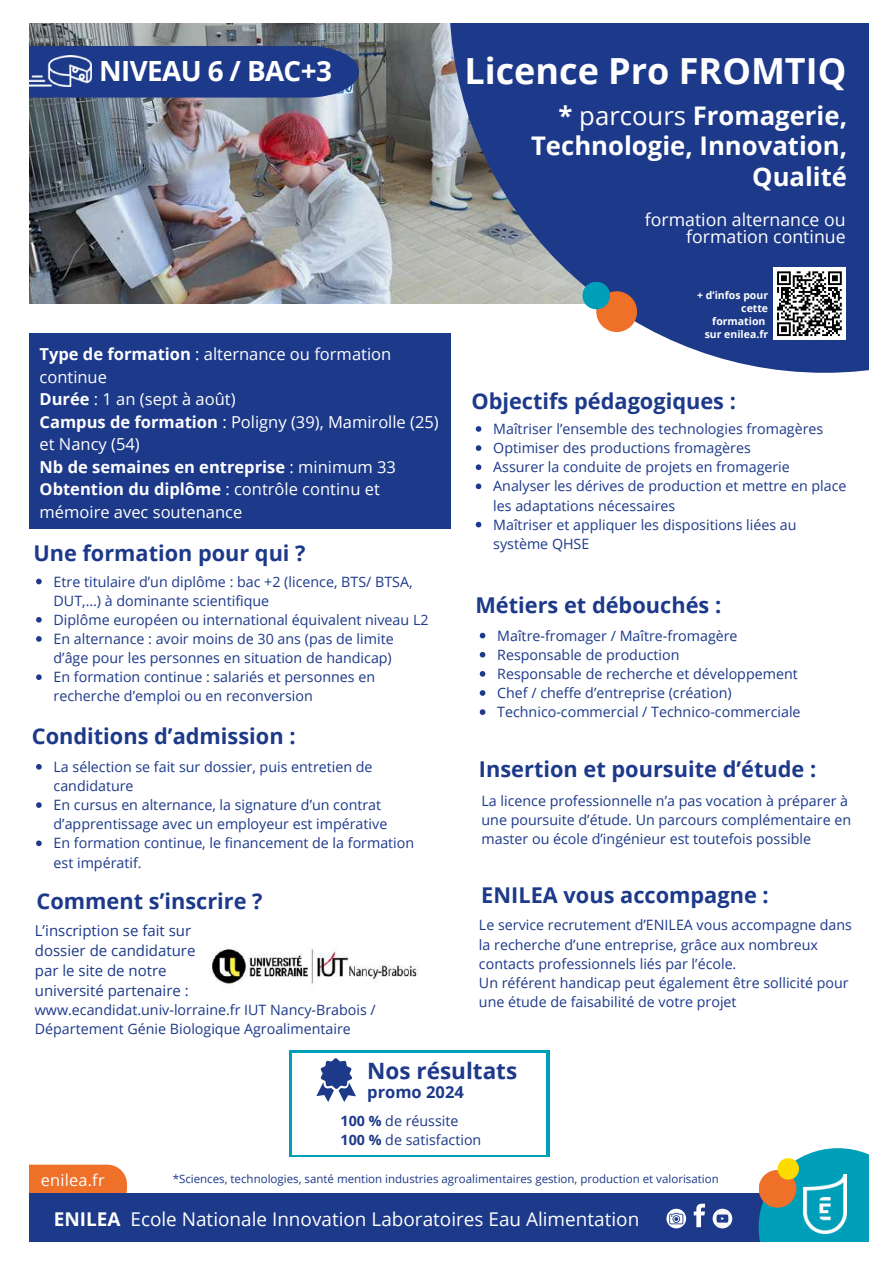
<style>
.page{position:relative;width:894px;height:1264px;background:#fff}
.page>*{position:absolute;margin:0;border:0;box-sizing:border-box;transform-origin:0 0}
.t1{font:700 36px "Open Sans";color:#fff}
.t2{font:700 27.9px "Open Sans";letter-spacing:-.02em;color:#fff}
.t3{font:700 25.65px/30.3px "Open Sans";color:#fff;text-align:right}
.t4{font:700 22.5px "Open Sans";color:#1c398a}
.t5{font:700 21.75px "Open Sans";color:#1c398a}
.t6{font:18.9px "Open Sans";color:#fff}
.t7{font:17.7px/16.8px "Open Sans";color:#fff;text-align:right}
.t8{font:16.5px/22.5px "Open Sans";color:#fff}
.t9{font:700 16.5px "Open Sans";color:#1c398a}
.t10{font:16.35px "Open Sans";letter-spacing:.015em;color:#fff}
.t11{font:15px/20.2px "Open Sans";color:#1c398a}
.t12{font:14.25px/19.2px "Open Sans";color:#1c398a}
.t13{font:11.55px "Open Sans";color:#1c398a}
.t14{font:700 10.5px/13.2px "Open Sans";color:#fff;text-align:right}
.s1{font-weight:400}
.s2{font-weight:700}
</style>
<div class="page">
<img style="left:29px;top:23px;width:420px;height:281px">
<svg style="left:449px;top:23px;width:420px;height:350px;background:#435a9a"></svg>
<div style="left:29px;top:1164px;width:98px;height:29px;background:#ef7028"></div>
<div style="left:18px;top:1193px;width:875px;height:59px;background:#1c398a"></div>
<svg style="left:758px;top:1148px;width:111px;height:94px;fill:#009fb9"></svg>
<div style="left:758px;top:1169px;width:38px;height:38px;background:#ef7028;border-radius:50%"></div>
<div style="left:777px;top:1158px;width:21px;height:21px;background:#ffdc00;border-radius:50%"></div>
<img style="left:803px;top:1174px;width:43px;height:59px">
<svg style="left:693px;top:1203px;width:11px;height:24px"></svg>
<svg style="left:712px;top:1208px;width:20px;height:20px"></svg>
<svg style="left:666px;top:1208px;width:20px;height:20px"></svg>
<div style="left:596px;top:291px;width:41px;height:41px;background:#ef7028;border-radius:50%"></div>
<div style="left:582px;top:282px;width:28px;height:27px;background:#009fb9;border-radius:50%"></div>
<div style="left:29px;top:333px;width:422px;height:195px;background:#1c398a"></div>
<svg style="left:289px;top:1050px;width:260px;height:107px;fill:#009fb9"></svg>
<div style="left:292px;top:1053px;width:253px;height:101px;background:#fff"></div>
<svg style="left:316px;top:1058px;width:40px;height:43px"></svg>
<div style="left:29px;top:46px;width:330px;height:52px;background:#1c398a"></div>
<div style="left:0;top:0;width:29px;height:1263px;background:#fff"></div>
<div style="left:869px;top:0;width:24px;height:1263px;background:#fff"></div>
<div style="left:0;top:1242px;width:893px;height:21px;background:#fff"></div>
<div style="left:773px;top:267px;width:72px;height:73px;background:#fff"></div>
<svg style="left:777px;top:271px;width:65px;height:66px"></svg>
<img style="left:29px;top:55px;width:62px;height:32px">
<svg style="left:36px;top:764px;width:6px;height:5px"></svg>
<svg style="left:36px;top:802px;width:6px;height:5px"></svg>
<svg style="left:36px;top:840px;width:6px;height:6px"></svg>
<img style="left:211px;top:949px;width:207px;height:36px">
<svg style="left:36px;top:578px;width:6px;height:6px"></svg>
<svg style="left:36px;top:617px;width:6px;height:5px"></svg>
<svg style="left:36px;top:636px;width:6px;height:5px"></svg>
<svg style="left:36px;top:674px;width:6px;height:6px"></svg>
<svg style="left:475px;top:426px;width:6px;height:6px"></svg>
<svg style="left:475px;top:445px;width:6px;height:6px"></svg>
<svg style="left:475px;top:464px;width:6px;height:6px"></svg>
<svg style="left:475px;top:483px;width:6px;height:6px"></svg>
<svg style="left:475px;top:522px;width:6px;height:5px"></svg>
<svg style="left:479px;top:632px;width:6px;height:6px"></svg>
<svg style="left:479px;top:652px;width:6px;height:5px"></svg>
<svg style="left:479px;top:671px;width:6px;height:5px"></svg>
<svg style="left:479px;top:690px;width:6px;height:5px"></svg>
<svg style="left:479px;top:709px;width:6px;height:6px"></svg>
<h2 class="t2" style="left:99px;top:51px;width:234px">NIVEAU 6 / BAC+3</h2>
<h1 class="t1" style="left:464px;top:46px;width:383px">Licence Pro FROMTIQ</h1>
<h3 class="t3" style="left:531px;top:100px;width:317px">* <span class="s1">parcours</span> Fromagerie,<br>Technologie, Innovation,<br>Qualité</h3>
<p class="t7" style="left:644px;top:210px;width:202px">formation alternance ou formation continue</p>
<p class="t8" style="left:40px;top:342px;width:400px"><span class="s2">Type de formation</span> : alternance ou formation continue<br><span class="s2">Durée</span> : 1 an (sept à août)<br><span class="s2">Campus de formation</span> : Poligny (39), Mamirolle (25) et Nancy (54)<br><span class="s2">Nb de semaines en entreprise</span> : minimum 33<br><span class="s2">Obtention du diplôme</span> : contrôle continu et mémoire avec soutenance</p>
<h3 class="t5" style="left:33px;top:537px;width:273px">Une formation pour qui ?</h3>
<p class="t12" style="left:54px;top:571px;width:376px">Etre titulaire d’un diplôme : bac +2 (licence, BTS/ BTSA, DUT,…) à dominante scientifique<br>Diplôme européen ou international équivalent niveau L2<br>En alternance : avoir moins de 30 ans (pas de limite d’âge pour les personnes en situation de handicap)<br>En formation continue : salariés et personnes en recherche d’emploi ou en reconversion</p>
<h3 class="t5" style="left:32px;top:720px;width:265px">Conditions d’admission :</h3>
<p class="t12" style="left:54px;top:756px;width:362px">La sélection se fait sur dossier, puis entretien de candidature<br>En cursus en alternance, la signature d’un contrat d’apprentissage avec un employeur est impérative<br>En formation continue, le financement de la formation est impératif.</p>
<h3 class="t5" style="left:37px;top:886px;width:227px">Comment s’inscrire ?</h3>
<p class="t11" style="left:35px;top:919px;width:162px">L’inscription se fait sur dossier de candidature par le site de notre université partenaire :</p>
<p class="t12" style="left:35px;top:999px;width:342px">www.ecandidat.univ-lorraine.fr IUT Nancy-Brabois /<br>Département Génie Biologique Agroalimentaire</p>
<p class="t14" style="left:697px;top:288px;width:73px">+ d’infos pour cette formation sur enilea.fr</p>
<h3 class="t5" style="left:471px;top:385px;width:266px">Objectifs pédagogiques :</h3>
<p class="t12" style="left:493px;top:419px;width:354px">Maîtriser l’ensemble des technologies fromagères Optimiser des productions fromagères<br>Assurer la conduite de projets en fromagerie Analyser les dérives de production et mettre en place les adaptations nécessaires<br>Maîtriser et appliquer les dispositions liées au système QHSE</p>
<h3 class="t5" style="left:475px;top:589px;width:247px">Métiers et débouchés :</h3>
<p class="t12" style="left:497px;top:625px;width:305px">Maître-fromager / Maître-fromagère Responsable de production<br>Responsable de recherche et développement Chef / cheffe d’entreprise (création)<br>Technico-commercial / Technico-commerciale</p>
<h3 class="t5" style="left:479px;top:753px;width:338px">Insertion et poursuite d’étude :</h3>
<p class="t12" style="left:481px;top:790px;width:371px">La licence professionnelle n’a pas vocation à préparer à une poursuite d’étude. Un parcours complémentaire en master ou école d’ingénieur est toutefois possible</p>
<h3 class="t5" style="left:481px;top:880px;width:289px">ENILEA vous accompagne :</h3>
<p class="t12" style="left:479px;top:915px;width:374px">Le service recrutement d’ENILEA vous accompagne dans la recherche d’une entreprise, grâce aux nombreux contacts professionnels liés par l’école.<br>Un référent handicap peut également être sollicité pour une étude de faisabilité de votre projet</p>
<h3 class="t4" style="left:367px;top:1054px;width:151px">Nos résultats</h3>
<p class="t9" style="left:367px;top:1080px;width:98px">promo 2024</p>
<p class="t12" style="left:340px;top:1110px;width:142px"><span class="s2">100 %</span> de réussite<br><span class="s2">100 %</span> de satisfaction</p>
<p class="t10" style="left:41px;top:1168px;width:65px">enilea.fr</p>
<h3 class="t6" style="left:54px;top:1205px;width:586px"><span class="s2">ENILEA</span> Ecole Nationale Innovation Laboratoires Eau Alimentation</h3>
<p class="t13" style="left:173px;top:1171px;width:547px">*Sciences, technologies, santé mention industries agroalimentaires gestion, production et valorisation</p>
</div>
